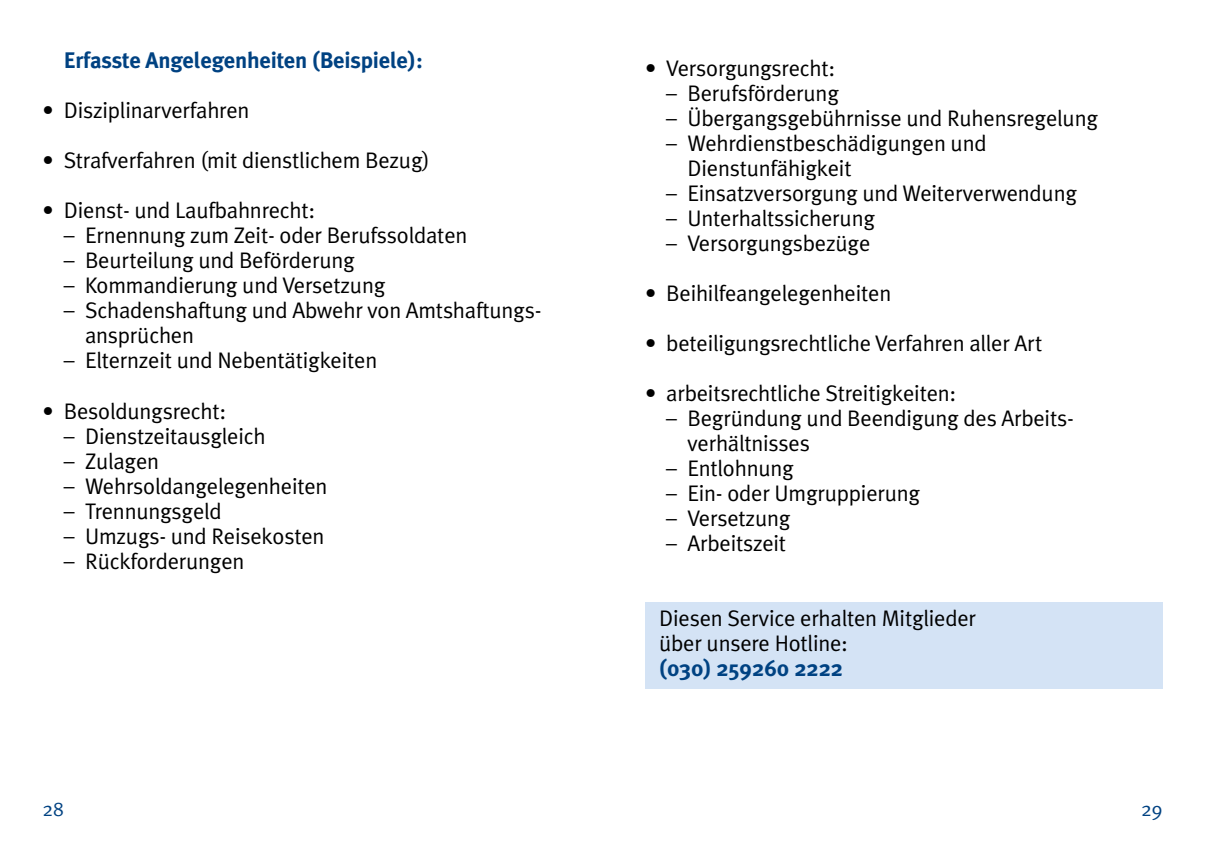
<style>
.page{position:relative;width:1205px;height:851px;background:#fff}
.page>*{position:absolute;margin:0;border:0;box-sizing:border-box;transform-origin:0 0}
.t1{font:22.5px/25px "Meta Plus";letter-spacing:-.01em;color:#000}
.t2{font:700 22.5px "Meta Plus";letter-spacing:-.01em;color:#004282}
.t3{font:20px "Meta Plus";color:#004282}
</style>
<div class="page">
<div style="left:645px;top:602px;width:517px;height:36px;background:#d4e3f5"></div>
<div style="left:645px;top:627px;width:517px;height:36px;background:#d4e3f5"></div>
<div style="left:645px;top:651px;width:517px;height:37px;background:#d4e3f5"></div>
<p class="t2" style="left:64px;top:47px;width:361px">Erfasste Angelegenheiten (Beispiele):</p>
<p class="t1" style="left:43px;top:98px;width:208px">• Disziplinarverfahren</p>
<p class="t1" style="left:43px;top:148px;width:389px">• Strafverfahren (mit dienstlichem Bezug)</p>
<p class="t1" style="left:43px;top:198px;width:274px">• Dienst- und Laufbahnrecht:</p>
<p class="t1" style="left:64px;top:223px;width:405px">– Ernennung zum Zeit- oder Berufssoldaten</p>
<p class="t1" style="left:64px;top:248px;width:292px">– Beurteilung und Beförderung</p>
<p class="t1" style="left:64px;top:273px;width:323px">– Kommandierung und Versetzung</p>
<p class="t1" style="left:85px;top:298px;width:458px;text-indent:-21px">– Schadenshaftung und Abwehr von Amtshaftungs&shy;ansprüchen</p>
<p class="t1" style="left:64px;top:348px;width:315px">– Elternzeit und Nebentätigkeiten</p>
<p class="t1" style="left:43px;top:398px;width:185px">• Besoldungsrecht:</p>
<p class="t1" style="left:64px;top:423px;width:203px">– Dienstzeitausgleich</p>
<p class="t1" style="left:64px;top:448px;width:97px">– Zulagen</p>
<p class="t1" style="left:64px;top:473px;width:265px">– Wehrsoldangelegenheiten</p>
<p class="t1" style="left:64px;top:498px;width:160px">– Trennungsgeld</p>
<p class="t1" style="left:64px;top:523px;width:262px">– Umzugs- und Reisekosten</p>
<p class="t1" style="left:64px;top:548px;width:182px">– Rückforderungen</p>
<p class="t1" style="left:645px;top:55px;width:192px">• Versorgungsrecht:</p>
<p class="t1" style="left:666px;top:80px;width:174px">– Berufsförderung</p>
<p class="t1" style="left:666px;top:105px;width:433px">– Übergangsgebührnisse und Ruhensregelung</p>
<p class="t1" style="left:687px;top:130px;width:301px;text-indent:-21px">– Wehrdienstbeschädigungen und<br>Dienstunfähigkeit</p>
<p class="t1" style="left:666px;top:180px;width:412px">– Einsatzversorgung und Weiterverwendung</p>
<p class="t1" style="left:666px;top:205px;width:210px">– Unterhaltssicherung</p>
<p class="t1" style="left:666px;top:230px;width:206px">– Versorgungsbezüge</p>
<p class="t1" style="left:645px;top:280px;width:248px">• Beihilfeangelegenheiten</p>
<p class="t1" style="left:645px;top:330px;width:399px">• beteiligungsrechtliche Verfahren aller Art</p>
<p class="t1" style="left:645px;top:380px;width:313px">• arbeitsrechtliche Streitigkeiten:</p>
<p class="t1" style="left:687px;top:405px;width:388px;text-indent:-21px">– Begründung und Beendigung des Arbeits&shy;verhältnisses</p>
<p class="t1" style="left:666px;top:455px;width:129px">– Entlohnung</p>
<p class="t1" style="left:666px;top:480px;width:255px">– Ein- oder Umgruppierung</p>
<p class="t1" style="left:666px;top:505px;width:126px">– Versetzung</p>
<p class="t1" style="left:666px;top:530px;width:121px">– Arbeitszeit</p>
<p class="t1" style="left:659px;top:605px;width:318px">Diesen Service erhalten Mitglieder über unsere Hotline:</p>
<p class="t2" style="left:659px;top:655px;width:185px">(030) 259260 2222</p>
<p class="t3" style="left:43px;top:797px;width:23px">28</p>
<p class="t3" style="left:1141px;top:797px;width:23px">29</p>
</div>
